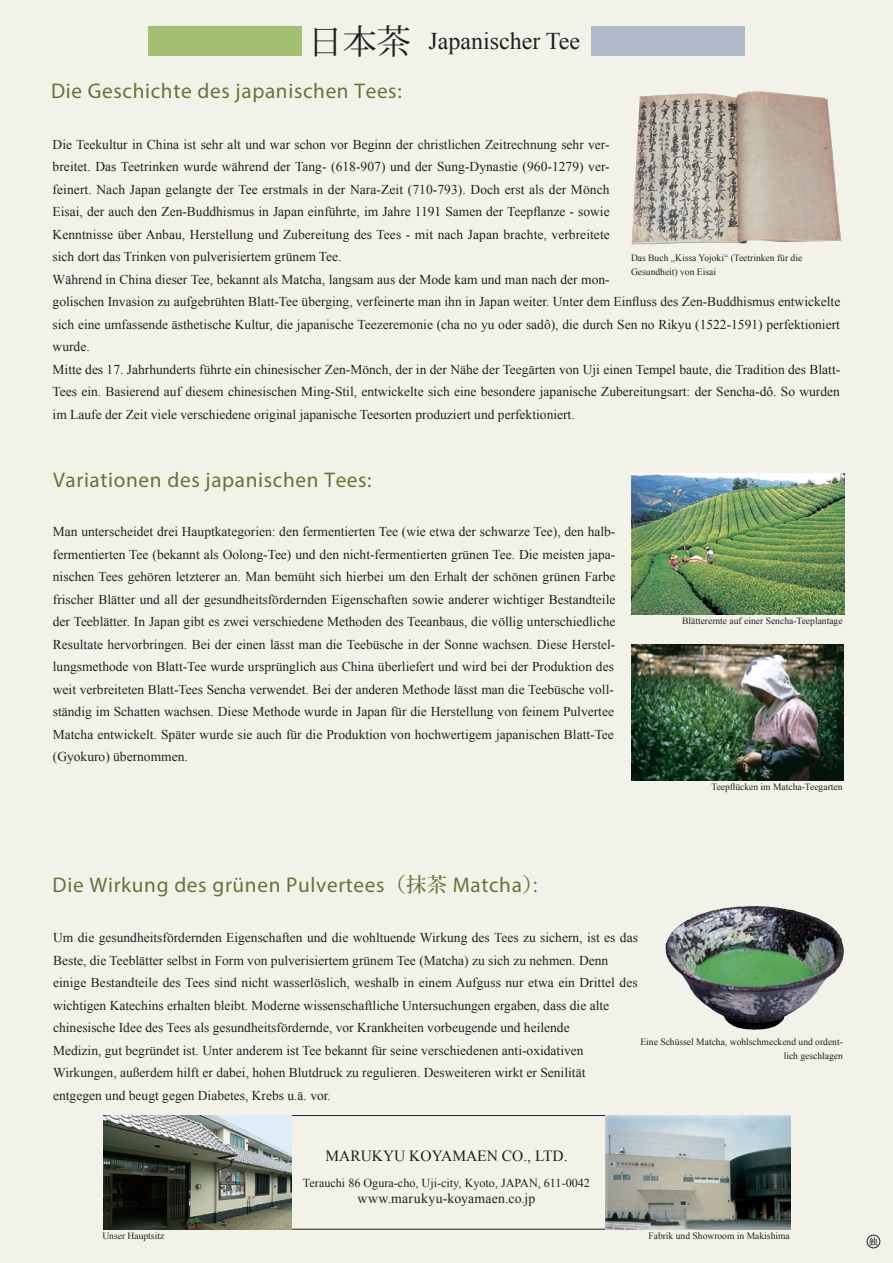
<style>
.page{position:relative;width:893px;height:1263px;background:#f2f2e9}
.page>*{position:absolute;margin:0;border:0;box-sizing:border-box;transform-origin:0 0}
.t1{font:34.05px "Koz Min Pro";color:#231f20}
.t2{font:24px "Times New Roman";color:#231f20}
.t3{font:21.3px "Myriad Pro";letter-spacing:.03em;color:#687437}
.t4{font:15.45px "Times New Roman";color:#231f20}
.t5{font:13.8px "Times New Roman";letter-spacing:.02em;color:#231f20}
.t6{font:13.5px/22.5px "Times New Roman";color:#231f20}
.t7{font:12.15px "Times New Roman";color:#231f20}
.t8{font:9.6px/13.8px "Times New Roman";color:#231f20}
.t9{font:500 9px "Ryumin Pro";color:#231f20}
.s1{font-family:"Koz Min Pro";font-weight:500;font-size:20.25px}
</style>
<div class="page">
<img style="left:632px;top:473px;width:212px;height:141px">
<img style="left:632px;top:645px;width:211px;height:135px">
<img style="left:665px;top:906px;width:96px;height:124px">
<div style="left:149px;top:27px;width:153px;height:29px;background:#a2bf72"></div>
<div style="left:591px;top:27px;width:153px;height:29px;background:#b0baca"></div>
<hr style="left:291px;top:1115px;width:314px;height:1px;background:#231f20">
<hr style="left:291px;top:1229px;width:314px;height:1px;background:#231f20">
<img style="left:103px;top:1115px;width:189px;height:114px">
<img style="left:605px;top:1115px;width:185px;height:114px">
<div style="left:867px;top:1235px;width:13px;height:13px;border:1px solid #231f20;border-radius:50%"></div>
<img style="left:632px;top:91px;width:209px;height:153px">
<h1 class="t1" style="left:309px;top:18px;width:104px">日本茶</h1>
<h3 class="t3" style="left:51px;top:78px;width:352px">Die Geschichte des japanischen Tees:</h3>
<h2 class="t2" style="left:428px;top:25px;width:153px">Japanischer Tee</h2>
<p class="t6" style="left:53px;top:133px;width:559px">Die Teekultur in China ist sehr alt und war schon vor Beginn der christlichen Zeitrechnung sehr ver-</p>
<p class="t6" style="left:53px;top:155px;width:559px">breitet. Das Teetrinken wurde während der Tang- (618-907) und der Sung-Dynastie (960-1279) ver-</p>
<p class="t6" style="left:53px;top:178px;width:558px">feinert. Nach Japan gelangte der Tee erstmals in der Nara-Zeit (710-793 .) Doch erst als der Mönch</p>
<p class="t6" style="left:53px;top:200px;width:559px;text-align:justify">Eisai, der auch den Zen-Buddhismus in Japan einführte im, Jahre 1191 Samen der Teepflanze - sowie Kenntnisse über Anbau, Herstellung und Zubereitung des Tees - mit nach Japan brachte, verbreitete sich dort das Trinken von pulverisiertem grünem Tee.</p>
<p class="t6" style="left:53px;top:290px;width:789px">golischen Invasion zu aufgebrühten Blatt-Tee überging, verfeinerte man ihn in Japan weiter. Unter dem Einfluss des Zen-Buddhismus entwickelte</p>
<p class="t8" style="left:631px;top:250px;width:173px">Das Buch „Kissa Yojoki“ (Teetrinken für die<br>Gesundheit) von Eisai</p>
<p class="t6" style="left:53px;top:268px;width:559px">Während in China dieser Tee, bekannt als Matcha, langsam aus der Mode kam und man nach der mon-</p>
<p class="t6" style="left:53px;top:313px;width:789px">sich eine umfassende ästhetische Kultur, die japanische Teezeremonie (cha no yu oder sadô ,) die durch Sen no Rikyu (1522-1591) perfektioniert wurde.</p>
<p class="t6" style="left:53px;top:380px;width:789px">Tees ein. Basierend auf diesem chinesischen Ming-Stil, entwickelte sich eine besondere japanische Zubereitungsart: der Sencha-dô. So wurden</p>
<p class="t6" style="left:53px;top:358px;width:789px">Mitte des 17. Jahrhunderts führte ein chinesischer Zen-Mönch, der in der Nähe der Teegärten von Uji einen Tempel baute, die Tradition des Blatt-</p>
<p class="t6" style="left:53px;top:403px;width:524px">im Laufe der Zeit viele verschiedene original japanische Teesorten produziert und perfektioniert.</p>
<h3 class="t3" style="left:53px;top:467px;width:320px">Variationen des japanischen Tees:</h3>
<p class="t6" style="left:53px;top:520px;width:564px">Man unterscheidet drei Hauptkategorien: den fermentierten Tee (wie etwa der schwarze Tee ,) den halb-</p>
<p class="t6" style="left:53px;top:543px;width:564px">fermentierten Tee (bekannt als Oolong-Tee) und den nicht-fermentierten grünen Tee. Die meisten japa-</p>
<p class="t6" style="left:53px;top:565px;width:564px">nischen Tees gehören letzterer an. Man bemüht sich hierbei um den Erhalt der schönen grünen Farbe</p>
<p class="t6" style="left:53px;top:588px;width:564px">frischer Blätter und all der gesundheitsfördernden Eigenschaften sowie anderer wichtiger Bestandteile der Teeblätter. In Japan gibt es zwei verschiedene Methoden des Teeanbaus, die völlig unterschiedliche</p>
<p class="t6" style="left:53px;top:655px;width:563px">lungsmethode von Blatt-Tee wurde ursprünglich aus China überliefert und wird bei der Produktion des</p>
<p class="t6" style="left:53px;top:633px;width:564px">Resultate hervorbringen. Bei der einen lässt man die Teebüsche in der Sonne wachsen. Diese Herstel-</p>
<p class="t6" style="left:53px;top:678px;width:563px">weit verbreiteten Blatt-Tees Sencha verwendet. Bei der anderen Methode lässt man die Teebüsche voll-</p>
<p class="t6" style="left:53px;top:723px;width:563px">Matcha entwickelt. Später wurde sie auch für die Produktion von hochwertigem japanischen Blatt-Tee (Gyokuro) übernommen.</p>
<p class="t6" style="left:53px;top:700px;width:563px">ständig im Schatten wachsen. Diese Methode wurde in Japan für die Herstellung von feinem Pulvertee</p>
<p class="t8" style="left:682px;top:613px;width:162px">Blätterernte auf einer Sencha-Teeplantage</p>
<p class="t8" style="left:712px;top:780px;width:132px">Teepflücken im Matcha-Teegarten</p>
<h3 class="t3" style="left:53px;top:871px;width:491px">Die Wirkung des grünen Pulvertees<span class="s1">（抹茶</span> Matcha <span class="s1">:(</span></h3>
<p class="t6" style="left:53px;top:926px;width:586px">Um die gesundheitsfördernden Eigenschaften und die wohltuende Wirkung des Tees zu sichern, ist es das Beste, die Teeblätter selbst in Form von pulverisiertem grünem Tee (Matcha) zu sich zu nehmen. Denn einige Bestandteile des Tees sind nicht wasserlöslich, weshalb in einem Aufguss nur etwa ein Drittel des wichtigen Katechins erhalten bleibt. Moderne wissenschaftliche Untersuchungen ergaben, dass die alte chinesische Idee des Tees als gesundheitsfördernde, vor Krankheiten vorbeugende und heilende<br>Medizin, gut begründet ist. Unter anderem ist Tee bekannt für seine verschiedenen anti-oxidativen Wirkungen, außerdem hilft er dabei, hohen Blutdruck zu regulieren. Desweiteren wirkt er Senilität<br>entgegen und beugt gegen Diabetes, Krebs .ä.u vor.</p>
<p class="t8" style="left:640px;top:1035px;width:204px">Eine Schüssel Matcha, wohlschmeckend und ordent-</p>
<p class="t8" style="left:784px;top:1049px;width:61px">lich geschlagen</p>
<p class="t4" style="left:325px;top:1145px;width:244px">MARUKYU KOYAMAEN CO., LTD.</p>
<p class="t8" style="left:102px;top:1228px;width:63px">Unser Hauptsitz</p>
<p class="t7" style="left:303px;top:1174px;width:288px">Terauchi 86 Ogura-cho, Uji-city, Kyoto, JAPAN, 611-0042</p>
<p class="t5" style="left:358px;top:1189px;width:179px">www.marukyu-koyamaen.co j p.</p>
<p class="t8" style="left:648px;top:1228px;width:143px">Fabrik und Showroom in Makishima</p>
<p class="t9" style="left:869px;top:1235px;width:10px">独</p>
</div>
